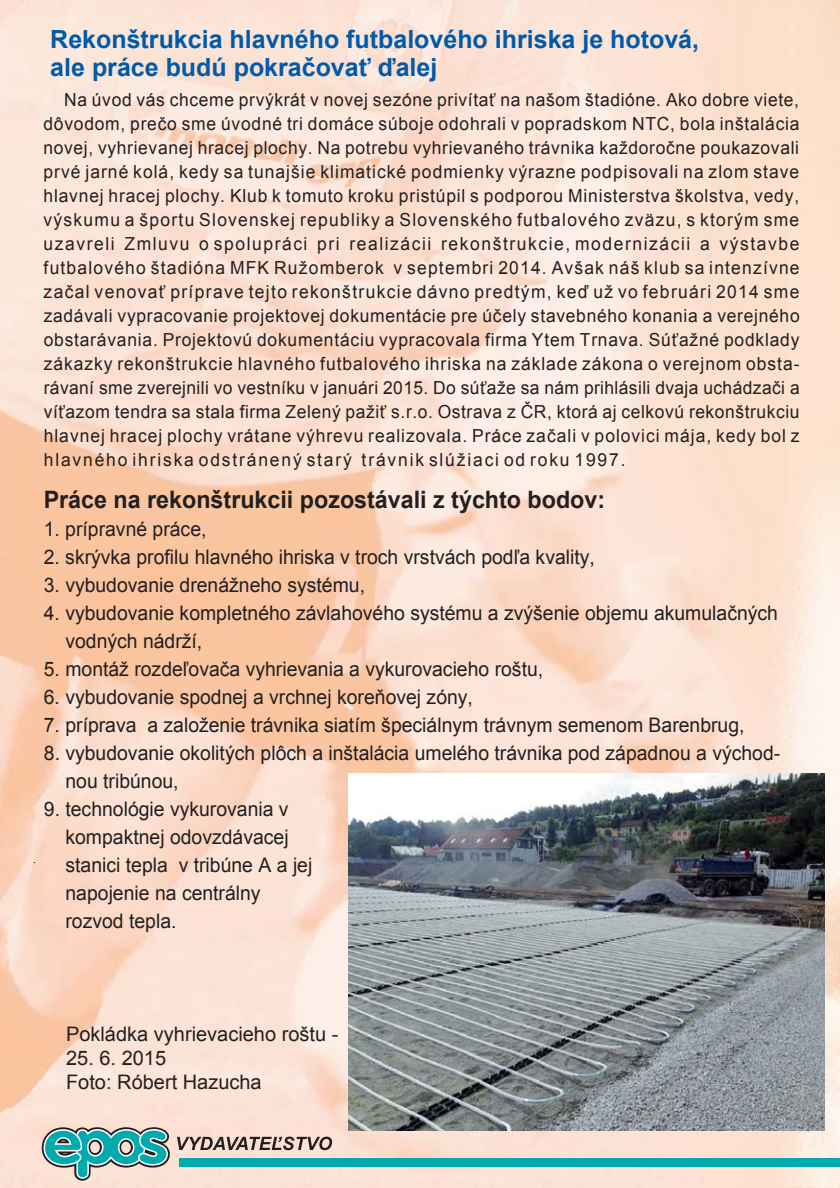
<style>
.page{position:relative;width:840px;height:1188px;background:#fff}
.page>*{position:absolute;margin:0;border:0;box-sizing:border-box;transform-origin:0 0}
.t1{font:700 25px/28px "Arial";color:#005aaa}
.t2{font:700 24px "Arial";color:#231f20}
.t3{font:20px/28px "Arial";color:#231f20}
.t4{font:18px/24px "Arial";letter-spacing:.105em;color:#231f20;text-align:justify}
</style>
<div class="page">
<svg style="left:39px;top:1125px;width:293px;height:58px;background:#b6c2bb"></svg>
<div style="left:180px;top:1158px;width:660px;height:9px;background:#00aaad"></div>
<img style="left:348px;top:773px;width:477px;height:358px">
<h1 class="t1" style="left:50px;top:25px;width:650px">Rekonštrukcia hlavného futbalového ihriska je hotová, ale práce budú pokračovať ďalej</h1>
<p class="t4" style="left:44px;top:87px;width:758px;text-indent:21px">Na úvod vás chceme prvýkrát v novej sezóne privítať na našom štadióne. Ako dobre viete, dôvodom, prečo sme úvodné tri domáce súboje odohrali v popradskom NTC, bola inštalácia novej, vyhrievanej hracej plochy. Na potrebu vyhrievaného trávnika každoročne poukazovali prvé jarné kolá, kedy sa tunajšie klimatické podmienky výrazne podpisovali na zlom stave hlavnej hracej plochy. Klub k tomuto kroku pristúpil s podporou Ministerstva školstva, vedy, výskumu a športu Slovenskej republiky a Slovenského futbalového zväzu, s ktorým sme uzavreli Zmluvu o spolupráci pri realizácii rekonštrukcie, modernizácii a výstavbe futbalového štadióna MFK Ružomberok v septembri 2014. Avšak náš klub sa intenzívne začal venovať príprave tejto rekonštrukcie dávno predtým, keď už vo februári 2014 sme zadávali vypracovanie projektovej dokumentácie pre účely stavebného konania a verejného obstarávania. Projektovú dokumentáciu vypracovala firma Ytem Trnava. Súťažné podklady zákazky rekonštrukcie hlavného futbalového ihriska na základe zákona o verejnom obsta&shy;rávaní sme zverejnili vo vestníku v januári 2015. Do súťaže sa nám prihlásili dvaja uchádzači a víťazom tendra sa stala firma Zelený pažiť s.r.o. Ostrava z ČR, ktorá aj celkovú rekonštrukciu hlavnej hracej plochy vrátane výhrevu realizovala. Práce začali v polovici mája, kedy bol z hlavného ihriska odstránený starý trávnik slúžiaci od roku 1997.</p>
<h2 class="t2" style="left:44px;top:486px;width:563px">Práce na rekonštrukcii pozostávali z týchto bodov:</h2>
<p class="t3" style="left:44px;top:515px;width:164px">1. prípravné práce,</p>
<p class="t3" style="left:44px;top:543px;width:553px">2. skrývka profilu hlavného ihriska v troch vrstvách podľa kvality,</p>
<p class="t3" style="left:44px;top:571px;width:323px">3. vybudovanie drenážneho systému,</p>
<p class="t3" style="left:65px;top:599px;width:714px;text-indent:-22px">4. vybudovanie kompletného závlahového systému a zvýšenie objemu akumulačných vodných nádrží,</p>
<p class="t3" style="left:44px;top:655px;width:501px">5. montáž rozdeľovača vyhrievania a vykurovacieho roštu,</p>
<p class="t3" style="left:44px;top:683px;width:431px">6. vybudovanie spodnej a vrchnej koreňovej zóny,</p>
<p class="t3" style="left:44px;top:711px;width:702px">7. príprava a založenie trávnika siatím špeciálnym trávnym semenom Barenbrug,</p>
<p class="t3" style="left:65px;top:739px;width:716px;text-indent:-22px">8. vybudovanie okolitých plôch a inštalácia umelého trávnika pod západnou a východ&shy;nou tribúnou,</p>
<p class="t3" style="left:65px;top:795px;width:248px;text-indent:-22px">9. technológie vykurovania v kompaktnej odovzdávacej stanici tepla v tribúne A a jej napojenie na centrálny rozvod tepla.</p>
<p class="t3" style="left:66px;top:1020px;width:274px">Pokládka vyhrievacieho roštu -</p>
<p class="t3" style="left:66px;top:1046px;width:197px;line-height:24px">25. 6. 2015<br>Foto: Róbert Hazucha</p>
</div>
